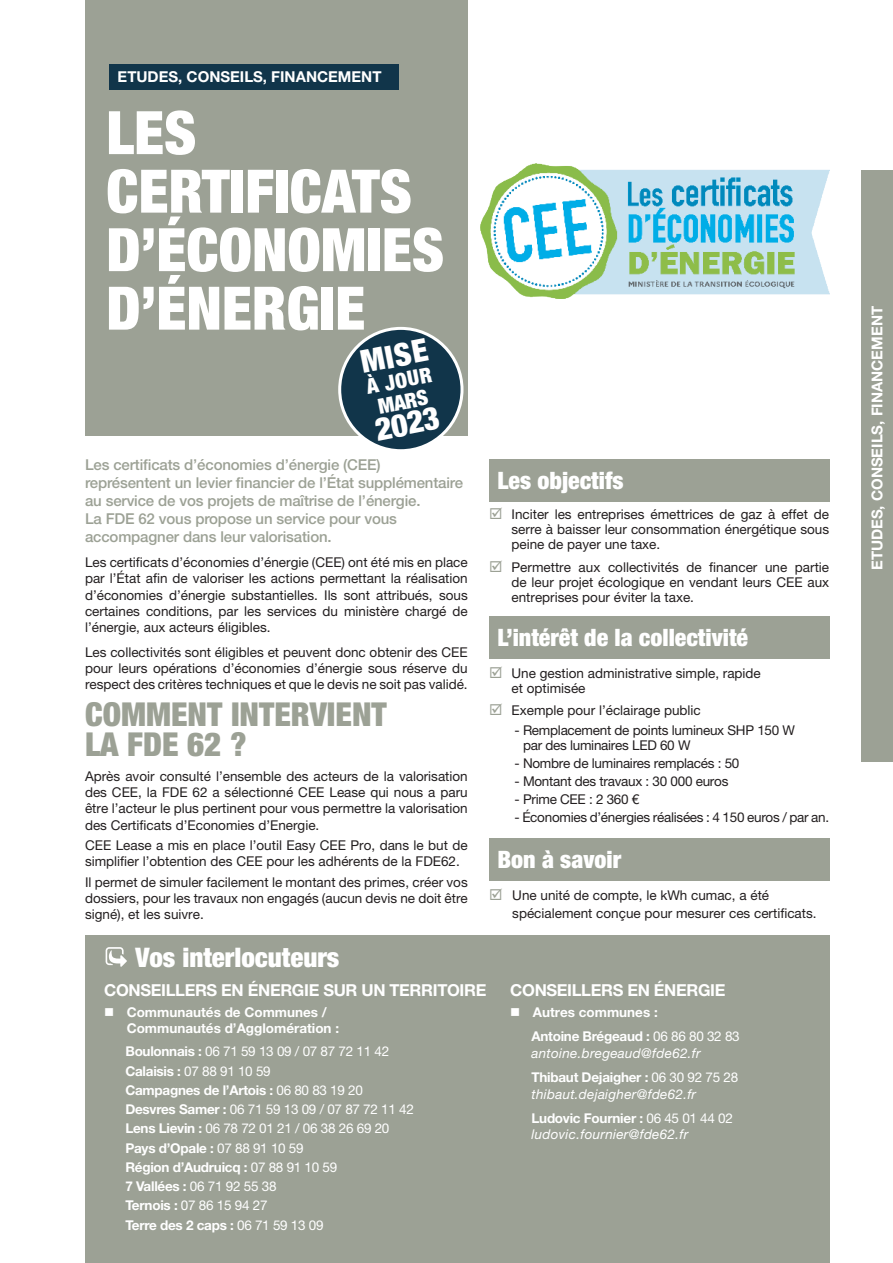
<style>
.page{position:relative;width:893px;height:1263px;background:#fff}
.page>*{position:absolute;margin:0;border:0;box-sizing:border-box;transform-origin:0 0}
.TITRE_H1{font:900 condensed 60px/58.5px "Helvetica Neue LT Pro";color:#fff}
.TITRE_H2{font:900 condensed 33px/30px "Helvetica Neue LT Pro";color:#9ca195}
.ParaStyle01-Interlig{font:900 condensed 31.65px "Helvetica Neue LT Pro";color:#fff}
.Sous-titre_1{font:900 condensed 27px "Helvetica Neue LT Pro";color:#fff}
.TITRE_dans_cartouche{font:900 condensed 24px "Helvetica Neue LT Pro";color:#fff}
.Sous-titre_2_dans_ca{font:900 condensed 24px "Helvetica Neue LT Pro";color:#fff}
.ParaStyle01-Interlig-2{font:900 condensed 21.15px/21.5px "Helvetica Neue LT Pro";color:#fff;text-align:center}
.t1{font:700 16.5px "Helvetica Neue LT Std";letter-spacing:-.02em;color:#fff}
.Texte_intro{font:500 15px/18px "Helvetica Neue LT Pro";letter-spacing:-.01em;color:#9ca195}
.Titre_fiche{font:700 15px "Helvetica Neue LT Pro";color:#fff}
.Texte_contenu{font:13.5px/16.2px "Helvetica Neue LT Pro";color:#231f20;text-align:justify}
.Liste_carré_coché{font:13.5px/15px "Helvetica Neue LT Pro";color:#231f20;text-align:justify}
.Liste_carré_coché-2{font:13.5px/14.7px "Helvetica Neue LT Pro";letter-spacing:-.02em;color:#231f20}
.Liste_carré_plein{font:italic 13.5px/16.2px "Helvetica Neue LT Std";letter-spacing:.02em;color:#fff}
.Liste_carré_plein-2{font:13.5px "Helvetica Neue LT Std";letter-spacing:-.02em;color:#fff}
.Liste_carré_plein-3{font:700 13.5px "Helvetica Neue LT Std";letter-spacing:-.02em;color:#fff}
.t2{font:700 13.5px/16.2px "Helvetica Neue LT Pro";color:#fff}
.s1{color:#9ca195}
.s2{font-weight:700}
.s3{font-weight:400}
.s4{font-weight:700;font-style:normal}
.s5{font-style:normal}
</style>
<div class="page">
<div style="left:85px;top:0;width:383px;height:436px;background:#9ca195"></div>
<div style="left:85px;top:935px;width:744px;height:328px;background:#9ca195"></div>
<svg style="left:106px;top:947px;width:21px;height:20px"></svg>
<div style="left:489px;top:459px;width:340px;height:43px;background:#9ca195"></div>
<div style="left:489px;top:617px;width:340px;height:42px;background:#9ca195"></div>
<div style="left:489px;top:838px;width:340px;height:43px;background:#9ca195"></div>
<div style="left:109px;top:64px;width:289px;height:25px;background:#11354a"></div>
<div style="left:861px;top:170px;width:32px;height:592px;background:#9ca195"></div>
<div style="left:340px;top:328px;width:122px;height:123px;background:#11354a;border-radius:50%"></div>
<div style="left:338px;top:327px;width:125px;height:125px;border:3px solid #fff;border-radius:50%"></div>
<img style="left:480px;top:164px;width:349px;height:135px">
<p class="Titre_fiche" style="left:118px;top:67px;width:265px">ETUDES, CONSEILS, FINANCEMENT</p>
<p class="TITRE_H1" style="left:106px;top:103px;width:339px">LES<br>CERTIFICATS<br>D’ÉCONOMIES<br>D’ÉNERGIE</p>
<p class="ParaStyle01-Interlig" style="left:357px;top:343px;width:69px;rotate:-11deg">MISE</p>
<p class="ParaStyle01-Interlig-2" style="left:365px;top:376px;width:67px;rotate:-11deg">À JOUR<br>MARS</p>
<p class="ParaStyle01-Interlig" style="left:372px;top:410px;width:66px;rotate:-11deg">2023</p>
<p class="Texte_intro" style="left:85px;top:455px;width:380px">Les certificats d’économies d’énergie (CEE) représentent un levier financier de l’État supplémentaire au service de vos projets de maîtrise de l’énergie.<br>La FDE 62 vous propose un service pour vous accompagner dans leur valorisation.</p>
<p class="Texte_contenu" style="left:85px;top:554px;width:384px">Les certificats d’économies d’énergie (CEE) ont été mis en place par l’État afin de valoriser les actions permettant la réalisation d’économies d’énergie substantielles. Ils sont attribués, sous certaines conditions, par les services du ministère chargé de l’énergie, aux acteurs éligibles.</p>
<p class="Texte_contenu" style="left:85px;top:644px;width:384px">Les collectivités sont éligibles et peuvent donc obtenir des CEE pour leurs opérations d’économies d’énergie sous réserve du respect des critères techniques et que le devis ne soit pas validé.</p>
<p class="TITRE_H2" style="left:85px;top:699px;width:303px">COMMENT INTERVIENT<br>LA FDE 62 ?</p>
<p class="Texte_contenu" style="left:85px;top:768px;width:384px">Après avoir consulté l’ensemble des acteurs de la valorisation des CEE, la FDE 62 a sélectionné CEE Lease qui nous a paru être l’acteur le plus pertinent pour vous permettre la valorisation des Certificats d’Economies d’Energie.</p>
<p class="Texte_contenu" style="left:85px;top:837px;width:384px">CEE Lease a mis en place l’outil Easy CEE Pro, dans le but de simplifier l’obtention des CEE pour les adhérents de la FDE62.</p>
<p class="Texte_contenu" style="left:85px;top:874px;width:384px">Il permet de simuler facilement le montant des primes, créer vos dossiers, pour les travaux non engagés (aucun devis ne doit être signé), et les suivre.</p>
<p class="Sous-titre_1" style="left:135px;top:940px;width:206px">Vos interlocuteurs</p>
<p class="TITRE_dans_cartouche" style="left:497px;top:466px;width:128px">Les objectifs</p>
<p class="Liste_carré_coché" style="left:511px;top:507px;width:319px;text-indent:-22px"><span class="s1">☑</span> Inciter les entreprises émettrices de gaz à effet de serre à baisser leur consommation énergétique sous peine de payer une taxe.</p>
<p class="Liste_carré_coché" style="left:511px;top:559px;width:319px;text-indent:-22px"><span class="s1">☑</span> Permettre aux collectivités de financer une partie de leur projet écologique en vendant leurs CEE aux entreprises pour éviter la taxe.</p>
<p class="TITRE_dans_cartouche" style="left:497px;top:623px;width:252px">L’intérêt de la collectivité</p>
<p class="Liste_carré_coché" style="left:511px;top:666px;width:251px;text-indent:-22px"><span class="s1">☑</span> Une gestion administrative simple, rapide et optimisée</p>
<p class="Liste_carré_coché" style="left:489px;top:702px;width:213px"><span class="s1">☑</span> Exemple pour l’éclairage public</p>
<p class="Liste_carré_coché-2" style="left:523px;top:723px;width:274px;text-indent:-8px">- Remplacement de points lumineux SHP 150 W par des luminaires LED 60 W</p>
<p class="Liste_carré_coché-2" style="left:514px;top:755px;width:226px">- Nombre de luminaires remplacés : 50</p>
<p class="Liste_carré_coché-2" style="left:514px;top:773px;width:215px">- Montant des travaux : 30 000 euros</p>
<p class="Liste_carré_coché-2" style="left:514px;top:791px;width:126px">- Prime CEE : 2 360 €</p>
<p class="Liste_carré_coché-2" style="left:514px;top:810px;width:316px">- Économies d’énergies réalisées : 4 150 euros / par an.</p>
<p class="Sous-titre_2_dans_ca" style="left:497px;top:845px;width:125px">Bon à savoir</p>
<p class="Liste_carré_coché" style="left:512px;top:886px;width:306px;line-height:18px;text-indent:-23px"><span class="s1">☑</span> Une unité de compte, le kWh cumac, a été spécialement conçue pour mesurer ces certificats.</p>
<p class="t1" style="left:104px;top:980px;width:384px">CONSEILLERS EN ÉNERGIE SUR UN TERRITOIRE</p>
<p class="t2" style="left:127px;top:1003px;width:214px;text-indent:-22px">■ Communautés de Communes /<br>Communautés d’Agglomération :</p>
<p class="Liste_carré_plein-2" style="left:125px;top:1043px;width:265px"><span class="s2">Boulonnais :</span> 06 71 59 13 09 / 07 87 72 11 42</p>
<p class="Liste_carré_plein-2" style="left:125px;top:1063px;width:147px"><span class="s2">Calaisis :</span> 07 88 91 10 59</p>
<p class="Liste_carré_plein-3" style="left:125px;top:1082px;width:239px">Campagnes de l’Artois : <span class="s3">06 80 83 19 20</span></p>
<p class="Liste_carré_plein-2" style="left:125px;top:1101px;width:290px"><span class="s2">Desvres Samer :</span> 06 71 59 13 09 / 07 87 72 11 42</p>
<p class="Liste_carré_plein-2" style="left:125px;top:1120px;width:266px"><span class="s2">Lens Lievin :</span> 06 78 72 01 21 / 06 38 26 69 20</p>
<p class="Liste_carré_plein-3" style="left:125px;top:1139px;width:180px">Pays d’Opale : <span class="s3">07 88 91 10 59</span></p>
<p class="Liste_carré_plein-3" style="left:125px;top:1159px;width:213px">Région d’Audruicq : <span class="s3">07 88 91 10 59</span></p>
<p class="Liste_carré_plein-2" style="left:125px;top:1178px;width:153px"><span class="s2">7 Vallées :</span> 06 71 92 55 38</p>
<p class="Liste_carré_plein-2" style="left:125px;top:1197px;width:144px"><span class="s2">Ternois :</span> 07 86 15 94 27</p>
<p class="Liste_carré_plein-3" style="left:125px;top:1216px;width:200px">Terre des 2 caps : <span class="s3">06 71 59 13 09</span></p>
<p class="t1" style="left:510px;top:980px;width:217px">CONSEILLERS EN ÉNERGIE</p>
<p class="t2" style="left:510px;top:1003px;width:149px">■ Autres communes :</p>
<p class="Liste_carré_plein" style="left:531px;top:1028px;width:210px"><span class="s4">Antoine Brégeaud :</span> <span class="s5">06 86 80 32 83 </span>antoine.bregeaud@fde62.fr</p>
<p class="Liste_carré_plein" style="left:531px;top:1069px;width:208px"><span class="s4">Thibaut Dejaigher :</span> <span class="s5">06 30 92 75 28 </span>thibaut.dejaigher@fde62.fr</p>
<p class="Liste_carré_plein" style="left:531px;top:1110px;width:203px"><span class="s4">Ludovic Fournier :</span> <span class="s5">06 45 01 44 02 </span>ludovic.fournier@fde62.fr</p>
<p class="Titre_fiche" style="left:868px;top:570px;width:265px;rotate:-90deg">ETUDES, CONSEILS, FINANCEMENT</p>
</div>
